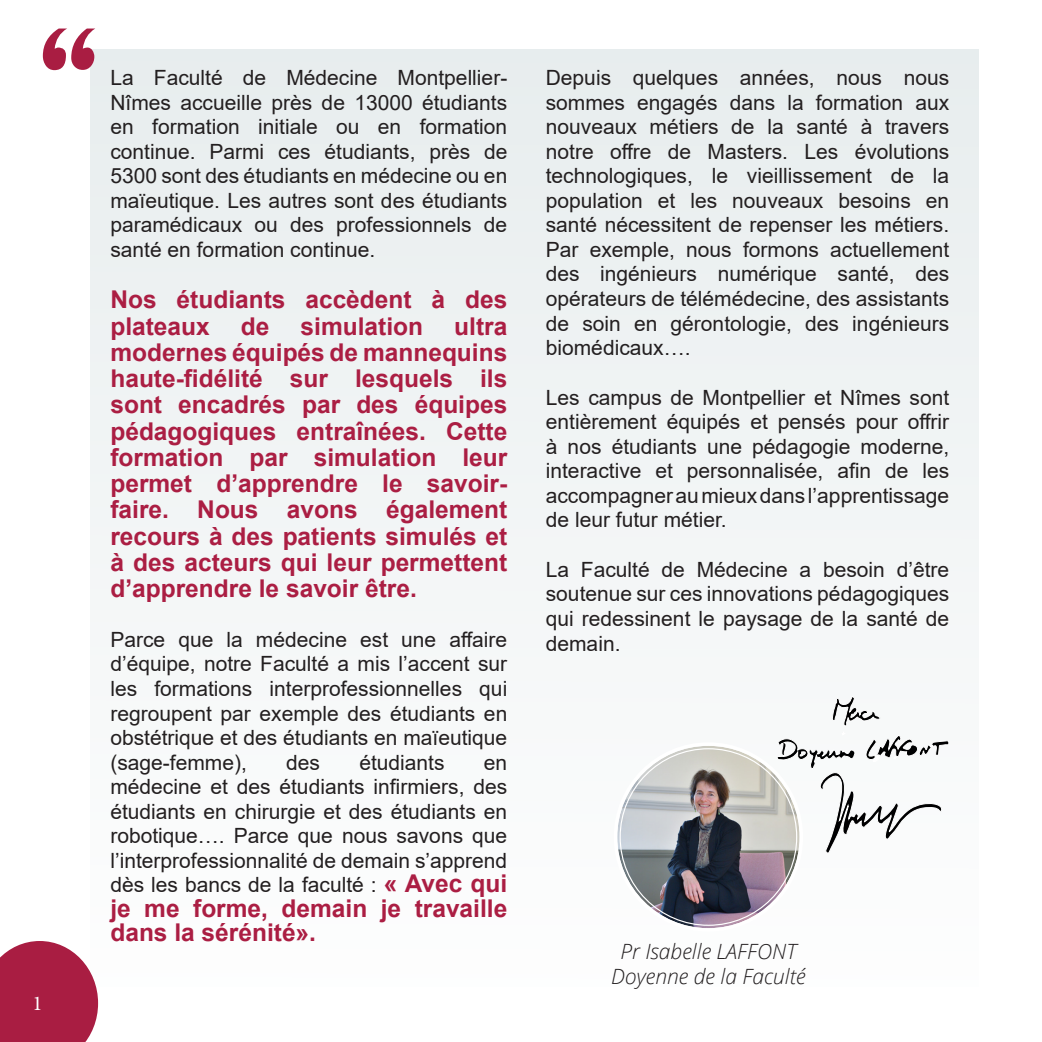
<style>
.page{position:relative;width:1042px;height:1042px;background:#fff}
.page>*{position:absolute;margin:0;border:0;box-sizing:border-box;transform-origin:0 0}
.Citations{font:700 24.5px/26.2px "Arial";color:#ab1e43}
.Citations-2{font:21px/24.5px "Arial";color:#231f20;text-align:justify}
.Citations-3{font:italic 300 21px "Open Sans";color:#231f20}
.t1{font:21px "Minion Pro";color:#fff}
.s1{font-weight:700;font-size:24.5px;color:#ab1e43}
</style>
<div class="page">
<div style="left:91px;top:49px;width:888px;height:937px;background:#f2f5f5"></div>
<svg style="left:43px;top:29px;width:52px;height:41px"></svg>
<img style="left:617px;top:746px;width:182px;height:182px;border-radius:91px">
<svg style="left:777px;top:696px;width:172px;height:183px"></svg>
<svg style="left:0;top:941px;width:98px;height:101px;background:#b23556"></svg>
<p class="t1" style="left:32px;top:989px;width:12px">1</p>
<p class="Citations-2" style="left:110px;top:66px;width:398px">La Faculté de Médecine Montpellier-Nîmes accueille près de 13000 étudiants en formation initiale ou en formation continue. Parmi ces étudiants, près de 5300 sont des étudiants en médecine ou en maïeutique. Les autres sont des étudiants paramédicaux ou des professionnels de santé en formation continue.</p>
<p class="Citations" style="left:110px;top:287px;width:398px">Nos étudiants accèdent à des plateaux</p>
<p class="Citations" style="left:110px;top:313px;width:398px;text-align:justify;text-indent:344px">ultra modernes équipés de mannequins haute-fidélité sur lesquels ils sont encadrés par des équipes pédagogiques entraînées. Cette formation par simulation leur permet d’apprendre le savoir&shy;faire. Nous avons également recours à des patients simulés et à des acteurs qui leur permettent d’apprendre le savoir être.</p>
<p class="Citations-2" style="left:110px;top:627px;width:398px">Parce que la médecine est une affaire d’équipe, notre Faculté a mis l’accent sur les formations interprofessionnelles qui regroupent par exemple des étudiants en obstétrique et des étudiants en maïeutique (sage-femme),</p>
<p class="Citations" style="left:241px;top:313px;width:30px">de</p>
<p class="Citations" style="left:301px;top:313px;width:124px">simulation</p>
<p class="Citations-2" style="left:286px;top:750px;width:35px">des</p>
<p class="Citations-2" style="left:359px;top:750px;width:87px">étudiants</p>
<p class="Citations-2" style="left:110px;top:750px;width:398px;text-indent:373px">en médecine et des étudiants infirmiers, des étudiants en chirurgie et des étudiants en robotique…. Parce que nous savons que l’interprofessionnalité de demain s’apprend dès les bancs de la faculté : <span class="s1">« Avec qui</span></p>
<p class="Citations" style="left:110px;top:896px;width:398px;line-height:24.5px">je me forme, demain je travaille dans la sérénité».</p>
<p class="Citations-2" style="left:546px;top:66px;width:405px">Depuis quelques années, nous nous sommes engagés dans la formation aux nouveaux métiers de la santé à travers notre offre de Masters. Les évolutions technologiques, le vieillissement de la population et les nouveaux besoins en santé nécessitent de repenser les métiers.<br>Par exemple, nous formons actuellement des ingénieurs numérique santé, des opérateurs de télémédecine, des assistants de soin en gérontologie, des ingénieurs biomédicaux….</p>
<p class="Citations-2" style="left:546px;top:385px;width:405px">Les campus de Montpellier et Nîmes sont entièrement équipés et pensés pour offrir à nos étudiants une pédagogie moderne, interactive et personnalisée, afin de les accompagner au mieux dans l’apprentissage de leur futur métier.</p>
<p class="Citations-2" style="left:546px;top:557px;width:405px">La Faculté de Médecine a besoin d’être soutenue sur ces innovations pédagogiques qui redessinent le paysage de la santé de demain.</p>
<p class="Citations-3" style="left:620px;top:936px;width:177px">Pr Isabelle LAFFONT</p>
<p class="Citations-3" style="left:611px;top:962px;width:196px">Doyenne de la Faculté</p>
</div>
